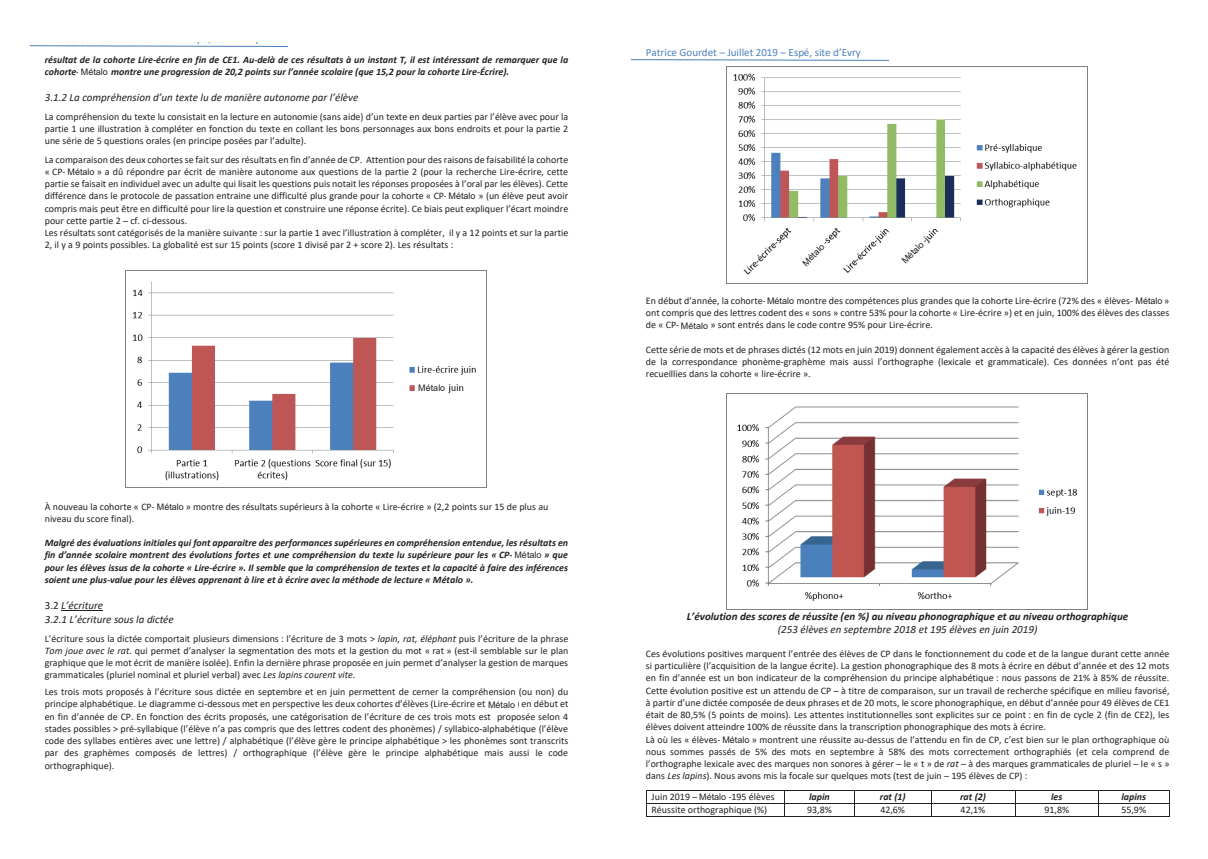
<style>
.page{position:relative;width:1208px;height:859px;background:#fff}
.page>*{position:absolute;margin:0;border:0;box-sizing:border-box;transform-origin:0 0}
.t1{font:italic 700 11px/13.3px "Calibri";color:#231f20;text-align:center}
.t2{font:italic 11px/13.4px "Calibri";color:#231f20}
.t3{font:11px "Calibri";color:#4c81bd}
.t4{font:10px/12.2px "Calibri";color:#231f20;text-align:justify}
.t5{font:italic 700 10px/12.2px "Calibri";color:#231f20}
.t6{font:9px "Arial";color:#231f20}
.s1{font-style:normal}
.s2{font-style:italic}
.s3{font-weight:400}
</style>
<div class="page">
<svg style="left:29px;top:45px;width:259px;height:2px"></svg>
<hr style="left:61px;top:610px;width:42px;height:1px;background:#231f20">
<img style="left:126px;top:270px;width:361px;height:217px">
<div style="left:416px;top:381px;width:31px;height:14px;background:#fff"></div>
<svg style="left:630px;top:59px;width:259px;height:2px"></svg>
<hr style="left:646px;top:790px;width:138px;height:1px;background:#231f20">
<hr style="left:785px;top:790px;width:69px;height:1px;background:#231f20">
<hr style="left:854px;top:790px;width:77px;height:1px;background:#231f20">
<hr style="left:931px;top:790px;width:83px;height:1px;background:#231f20">
<hr style="left:1015px;top:790px;width:83px;height:1px;background:#231f20">
<hr style="left:1099px;top:790px;width:70px;height:1px;background:#231f20">
<hr style="left:646px;top:803px;width:138px;height:1px;background:#231f20">
<hr style="left:785px;top:803px;width:69px;height:1px;background:#231f20">
<hr style="left:854px;top:803px;width:77px;height:1px;background:#231f20">
<hr style="left:931px;top:803px;width:83px;height:1px;background:#231f20">
<hr style="left:1015px;top:803px;width:83px;height:1px;background:#231f20">
<hr style="left:1099px;top:803px;width:70px;height:1px;background:#231f20">
<svg style="left:646px;top:791px;width:1px;height:25px"></svg>
<hr style="left:646px;top:816px;width:138px;height:1px;background:#231f20">
<svg style="left:784px;top:790px;width:1px;height:27px"></svg>
<hr style="left:785px;top:816px;width:69px;height:1px;background:#231f20">
<svg style="left:854px;top:791px;width:1px;height:25px"></svg>
<hr style="left:854px;top:816px;width:77px;height:1px;background:#231f20">
<svg style="left:931px;top:791px;width:1px;height:25px"></svg>
<hr style="left:931px;top:816px;width:83px;height:1px;background:#231f20">
<hr style="left:1015px;top:816px;width:83px;height:1px;background:#231f20">
<svg style="left:1098px;top:790px;width:1px;height:27px"></svg>
<hr style="left:1099px;top:816px;width:70px;height:1px;background:#231f20">
<svg style="left:1169px;top:790px;width:1px;height:27px"></svg>
<img style="left:727px;top:67px;width:361px;height:217px">
<img style="left:727px;top:393px;width:361px;height:217px">
<svg style="left:797px;top:238px;width:32px;height:33px"></svg>
<svg style="left:896px;top:236px;width:32px;height:33px"></svg>
<p class="t5" style="left:45px;top:53px;width:525px">résultat de la cohorte Lire-écrire en fin de CE1. Au-delà de ces résultats à un instant T, il est intéressant de remarquer que la cohorte-Lexiclic montre une progression de 20,2 points sur l’année scolaire (que 15,2 pour la cohorte Lire-Écrire).</p>
<p class="t2" style="left:45px;top:90px;width:315px">3.1.2 La compréhension d’un texte lu de manière autonome par l’élève</p>
<p class="t4" style="left:45px;top:110px;width:525px">La compréhension du texte lu consistait en la lecture en autonomie (sans aide) d’un texte en deux parties par l’élève avec pour la partie 1 une illustration à compléter en fonction du texte en collant les bons personnages aux bons endroits et pour la partie 2 une série de 5 questions orales (en principe posées par l’adulte).</p>
<p class="t4" style="left:45px;top:153px;width:525px;text-align:left">La comparaison des deux cohortes se fait sur des résultats en fin d’année de CP. Attention pour des raisons de faisabilité la cohorte « CP-Lexiclic » a dû répondre par écrit de manière autonome aux questions de la partie 2 (pour la recherche Lire-écrire, cette partie se faisait en individuel avec un adulte qui lisait les questions puis notait les réponses proposées à l’oral par les élèves). Cette différence dans le protocole de passation entraine une difficulté plus grande pour la cohorte « CP-Lexiclic » (un élève peut avoir compris mais peut être en difficulté pour lire la question et construire une réponse écrite). Ce biais peut expliquer l’écart moindre pour cette partie 2 – cf. ci-dessous.<br>Les résultats sont catégorisés de la manière suivante : sur la partie 1 avec l’illustration à compléter, il y a 12 points et sur la partie 2, il y a 9 points possibles. La globalité est sur 15 points (score 1 divisé par 2 + score 2). Les résultats :</p>
<p class="t6" style="left:81px;top:66px;width:29px">Métalo</p>
<p class="t6" style="left:68px;top:166px;width:29px">Métalo</p>
<p class="t6" style="left:448px;top:190px;width:29px">Métalo</p>
<p class="t6" style="left:418px;top:382px;width:29px">Métalo</p>
<p class="t4" style="left:45px;top:500px;width:505px">À nouveau la cohorte « CP-Lexiclic » montre des résultats supérieurs à la cohorte « Lire-écrire » (2,2 points sur 15 de plus au niveau du score final).</p>
<p class="t5" style="left:45px;top:536px;width:525px;text-align:justify">Malgré des évaluations initiales qui font apparaitre des performances supérieures en compréhension entendue, les résultats en fin d’année scolaire montrent des évolutions fortes et une compréhension du texte lu supérieure pour les « CP-Lexiclic » que pour les élèves issus de la cohorte « Lire-écrire ». Il semble que la compréhension de textes et la capacité à faire des inférences soient une plus-value pour les élèves apprenant à lire et à écrire avec la méthode de lecture « Métalo ».</p>
<p class="t2" style="left:45px;top:598px;width:131px"><span class="s1">3.2</span> L’écriture<br>3.2.1 L’écriture sous la dictée</p>
<p class="t4" style="left:45px;top:632px;width:525px">L’écriture sous la dictée comportait plusieurs dimensions : l’écriture de 3 mots &gt; <span class="s2">lapin, rat, éléphant</span> puis l’écriture de la phrase <span class="s2">Tom joue avec le rat</span>. qui permet d’analyser la segmentation des mots et la gestion du mot « rat » (est-il semblable sur le plan graphique que le mot écrit de manière isolée). Enfin la dernière phrase proposée en juin permet d’analyser la gestion de marques grammaticales (pluriel nominal et pluriel verbal) avec <span class="s2">Les lapins courent vite.</span></p>
<p class="t4" style="left:45px;top:685px;width:525px">Les trois mots proposés à l’écriture sous dictée en septembre et en juin permettent de cerner la compréhension (ou non) du principe alphabétique. Le diagramme ci-dessous met en perspective les deux cohortes d’élèves (Lire-écrire et Lexiclic) en début et en fin d’année de CP. En fonction des écrits proposés, une catégorisation de l’écriture de ces trois mots est proposée selon 4 stades possibles &gt; pré-syllabique (l’élève n’a pas compris que des lettres codent des phonèmes) / syllabico-alphabétique (l’élève code des syllabes entières avec une lettre) / alphabétique (l’élève gère le principe alphabétique &gt; les phonèmes sont transcrits par des graphèmes composés de lettres) / orthographique (l’élève gère le principe alphabétique mais aussi le code orthographique).</p>
<p class="t6" style="left:157px;top:500px;width:29px">Métalo</p>
<p class="t6" style="left:514px;top:549px;width:29px">Métalo</p>
<p class="t6" style="left:488px;top:698px;width:29px">Métalo</p>
<p class="t3" style="left:646px;top:45px;width:216px">Patrice Gourdet – Juillet 2019 – Espé, site d’Evry</p>
<p class="t6" style="left:799px;top:260px;width:29px;rotate:-46deg">Métalo</p>
<p class="t6" style="left:899px;top:258px;width:29px;rotate:-46deg">Métalo</p>
<p class="t4" style="left:646px;top:294px;width:525px">En début d’année, la cohorte-Lexiclic montre des compétences plus grandes que la cohorte Lire-écrire (72% des « élèves-Lexiclic » ont compris que des lettres codent des « sons » contre 53% pour la cohorte « Lire-écrire ») et en juin, 100% des élèves des classes de « CP-Lexiclic » sont entrés dans le code contre 95% pour Lire-écrire.</p>
<p class="t4" style="left:646px;top:343px;width:525px">Cette série de mots et de phrases dictés (12 mots en juin 2019) donnent également accès à la capacité des élèves à gérer la gestion de la correspondance phonème-graphème mais aussi l’orthographe (lexicale et grammaticale). Ces données n’ont pas été recueillies dans la cohorte « lire-écrire ».</p>
<p class="t6" style="left:767px;top:294px;width:29px">Métalo</p>
<p class="t6" style="left:1135px;top:294px;width:29px">Métalo</p>
<p class="t6" style="left:681px;top:319px;width:29px">Métalo</p>
<p class="t1" style="left:687px;top:609px;width:443px">L’évolution des scores de réussite (en %) au niveau phonographique et au niveau orthographique <span class="s3">(253 élèves en septembre 2018 et 195 élèves en juin 2019)</span></p>
<p class="t4" style="left:646px;top:647px;width:525px;text-align:left">Ces évolutions positives marquent l’entrée des élèves de CP dans le fonctionnement du code et de la langue durant cette année si particulière (l’acquisition de la langue écrite). La gestion phonographique des 8 mots à écrire en début d’année et des 12 mots en fin d’année est un bon indicateur de la compréhension du principe alphabétique : nous passons de 21% à 85% de réussite.<br>Cette évolution positive est un attendu de CP – à titre de comparaison, sur un travail de recherche spécifique en milieu favorisé, à partir d’une dictée composée de deux phrases et de 20 mots, le score phonographique, en début d’année pour 49 élèves de CE1 était de 80,5% (5 points de moins). Les attentes institutionnelles sont explicites sur ce point : en fin de cycle 2 (fin de CE2), les élèves doivent atteindre 100% de réussite dans la transcription phonographique des mots à écrire.<br>Là où les « élèves-Lexiclic » montrent une réussite au-dessus de l’attendu en fin de CP, c’est bien sur le plan orthographique où nous sommes passés de 5% des mots en septembre à 58% des mots correctement orthographiés (et cela comprend de l’orthographe lexicale avec des marques non sonores à gérer – le « t » de <span class="s2">rat</span> – à des marques grammaticales de pluriel – le « s » dans <span class="s2">Les lapins</span>). Nous avons mis la focale sur quelques mots (test de juin – 195 élèves de CP) :</p>
<p class="t4" style="left:651px;top:791px;width:125px">Juin 2019 – Lexiclic-195 élèves</p>
<p class="t5" style="left:809px;top:791px;width:22px">lapin</p>
<p class="t5" style="left:880px;top:791px;width:27px">rat (1)</p>
<p class="t5" style="left:960px;top:791px;width:27px">rat (2)</p>
<p class="t5" style="left:1051px;top:791px;width:13px">les</p>
<p class="t5" style="left:1121px;top:791px;width:26px">lapins</p>
<p class="t4" style="left:651px;top:803px;width:117px">Réussite orthographique (%)</p>
<p class="t4" style="left:807px;top:803px;width:26px">93,8%</p>
<p class="t4" style="left:880px;top:803px;width:26px">42,6%</p>
<p class="t4" style="left:960px;top:803px;width:26px">42,1%</p>
<p class="t4" style="left:1044px;top:803px;width:26px">91,8%</p>
<p class="t4" style="left:1121px;top:803px;width:26px">55,9%</p>
<p class="t6" style="left:722px;top:734px;width:29px">Métalo</p>
<p class="t6" style="left:699px;top:791px;width:29px">Métalo</p>
</div>
